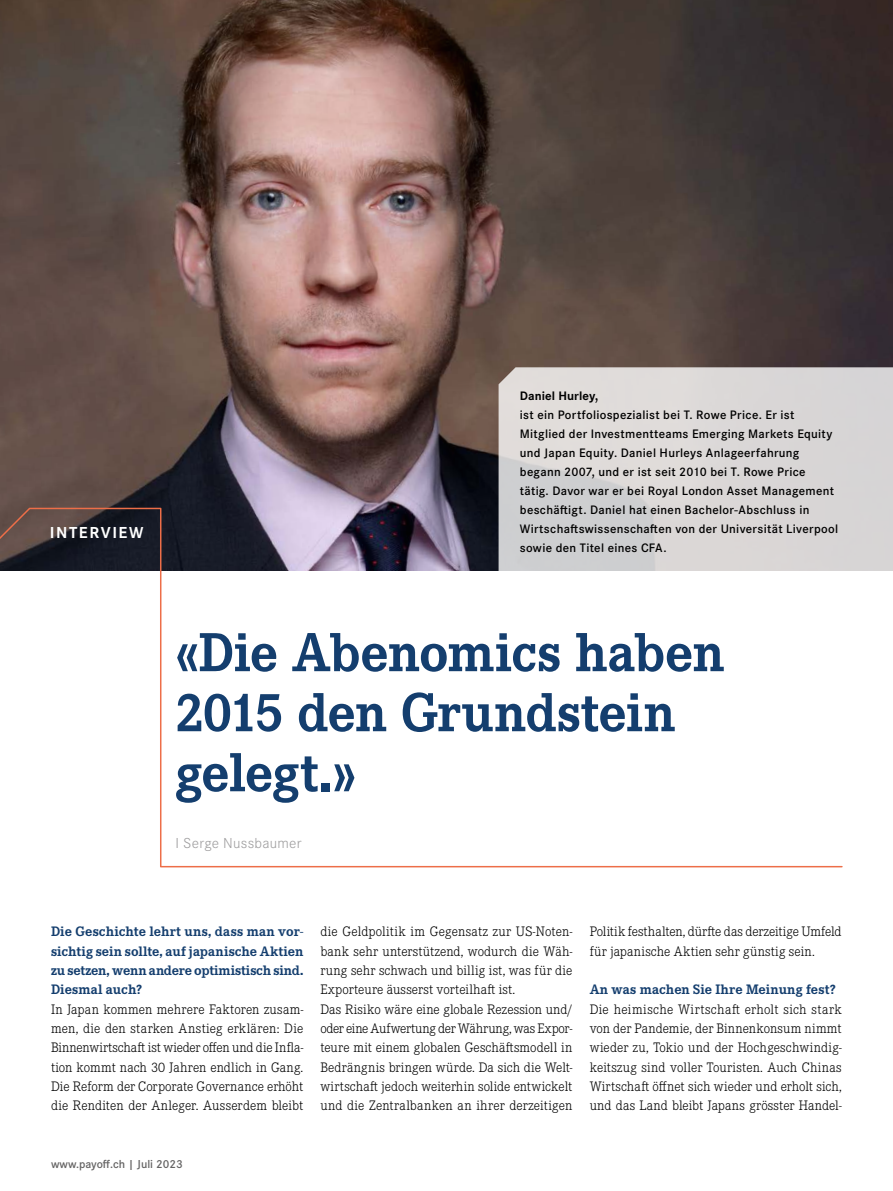
<style>
.page{position:relative;width:893px;height:1191px;background:#fff}
.page>*{position:absolute;margin:0;border:0;box-sizing:border-box;transform-origin:0 0}
.t1{font:700 57px/60px "Corporate E Pro";letter-spacing:-.015em;color:#143e6e}
.t2{font:700 16.5px "Corporate S Pro";letter-spacing:.095em;color:#fff}
.t3{font:300 15px "Corporate S Pro";letter-spacing:.015em;color:#9e9d9e}
.t4{font:300 14.25px/19.4px "Corporate E Pro";letter-spacing:.005em;color:#000;text-align:justify}
.t5{font:700 14.25px/19.4px "Corporate E Pro";letter-spacing:-.005em;color:#143e6e;text-align:justify}
.t6{font:600 12.75px/19px "Corporate S Pro";letter-spacing:.025em;color:#000}
.t7{font:700 12.75px "Corporate S Pro";letter-spacing:.005em;color:#000}
.t8{font:600 12px "Corporate S Pro";color:#646363}
.s1{font-family:"Corporate E Pro"}
</style>
<div class="page">
<img style="left:0;top:0;width:893px;height:507px">
<svg style="left:499px;top:367px;width:394px;height:204px;fill:#dad7d6"></svg>
<svg style="left:0;top:507px;width:843px;height:361px"></svg>
<p class="t2" style="left:50px;top:520px;width:95px">INTERVIEW</p>
<p class="t7" style="left:520px;top:385px;width:80px">Daniel Hurley,</p>
<p class="t6" style="left:520px;top:404px;width:320px">ist ein Portfoliospezialist bei T. Rowe Price. Er ist Mitglied der Investmentteams Emerging Markets Equity und Japan Equity. Daniel Hurleys Anlageerfahrung begann 2007, und er ist seit 2010 bei T. Rowe Price<br>tätig. Davor war er bei Royal London Asset Management beschäftigt. Daniel hat einen Bachelor-Abschluss in Wirtschaftswissenschaften von der Universität Liverpool sowie den Titel eines CFA.</p>
<h1 class="t1" style="left:175px;top:619px;width:551px">«Die Abenomics haben<br>2015 den Grundstein gelegt.»</h1>
<p class="t3" style="left:175px;top:832px;width:128px">I Serge Nussbaumer</p>
<p class="t5" style="left:51px;top:921px;width:254px">Die Geschichte lehrt uns, dass man vor&shy;sichtig sein sollte, auf japanische Aktien zu setzen, wenn andere optimistisch sind.<br>Diesmal auch?</p>
<p class="t4" style="left:51px;top:998px;width:254px">In Japan kommen mehrere Faktoren zusam&shy;men, die den starken Anstieg erklären: Die Binnenwirtschaft ist wieder offen und die Infla&shy;tion kommt nach 30 Jahren endlich in Gang.<br>Die Reform der Corporate Governance erhöht die Renditen der Anleger. Ausserdem bleibt</p>
<p class="t4" style="left:320px;top:921px;width:254px;text-align:left">die Geldpolitik im Gegensatz zur US-Noten&shy;bank sehr unterstützend, wodurch die Wäh&shy;rung sehr schwach und billig ist, was für die Exporteure äusserst vorteilhaft ist.<br>Das Risiko wäre eine globale Rezession und/ oder eine Aufwertung der Währung, was Expor&shy;teure mit einem globalen Geschäftsmodell in Bedrängnis bringen würde. Da sich die Welt&shy;wirtschaft jedoch weiterhin solide entwickelt und die Zentralbanken an ihrer derzeitigen</p>
<p class="t4" style="left:590px;top:921px;width:253px">Politik festhalten, dürfte das derzeitige Umfeld für japanische Aktien sehr günstig sein.</p>
<p class="t5" style="left:590px;top:979px;width:247px">An was machen Sie Ihre Meinung fest?</p>
<p class="t4" style="left:590px;top:998px;width:254px">Die heimische Wirtschaft erholt sich stark von der Pandemie, der Binnenkonsum nimmt wieder zu, Tokio und der Hochgeschwindig&shy;keitszug sind voller Touristen. Auch Chinas Wirtschaft öffnet sich wieder und erholt sich, und das Land bleibt Japans grösster Handel-</p>
<p class="t8" style="left:51px;top:1155px;width:133px">www.payoff.ch <span class="s1">|</span> Juli 2023</p>
</div>
